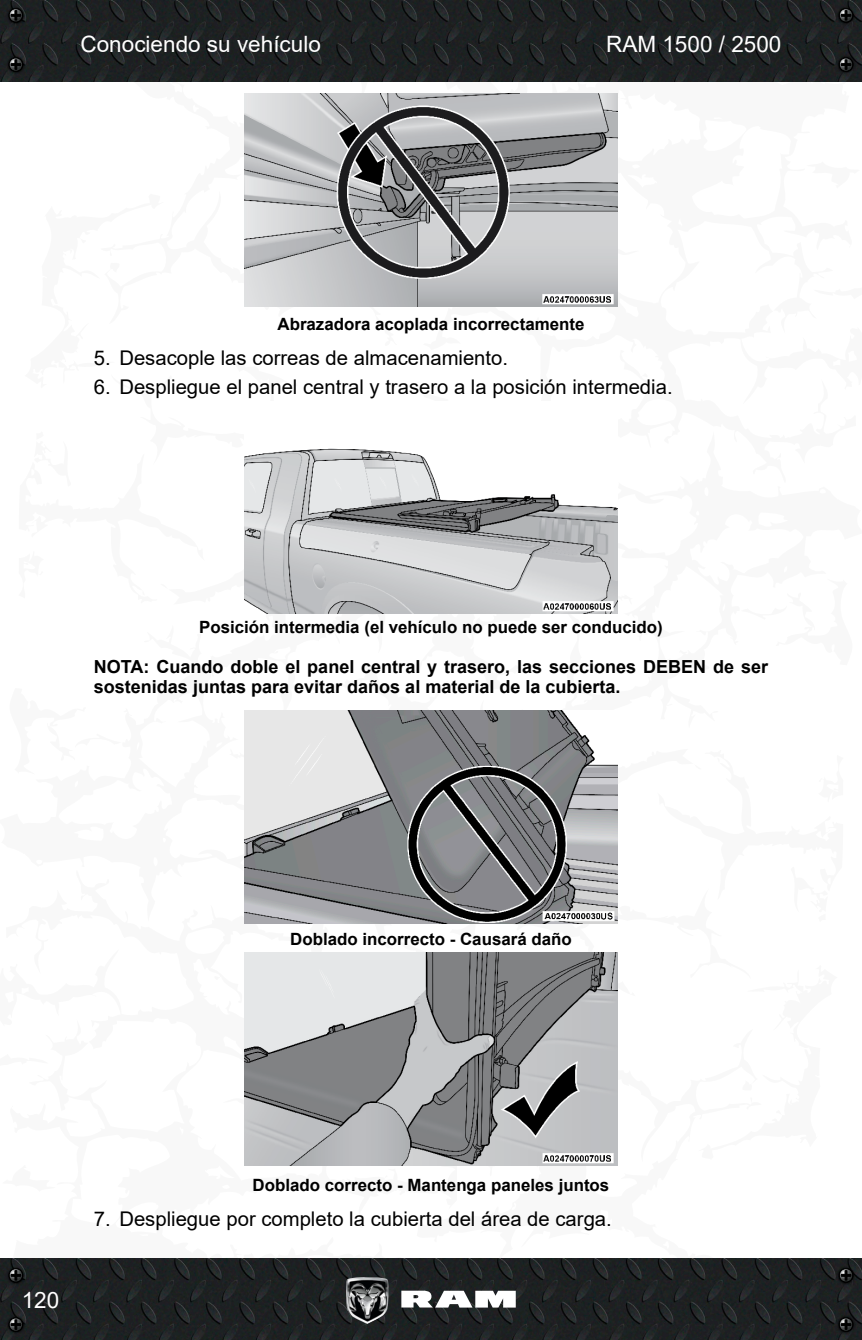
<style>
.page{position:relative;width:862px;height:1340px;background:#fff}
.page>*{position:absolute;margin:0;border:0;box-sizing:border-box;transform-origin:0 0}
.t1{font:22.5px "Arial";color:#fff}
._5_Números{font:20.25px "Arial";color:#000}
._6_NOTA{font:700 18px/20.2px "Arial";color:#000}
._7_Pie_de_fot{font:700 16.88px "Arial";color:#000}
</style>
<div class="page">
<svg style="left:861px;top:39px;width:1px;height:1259px"></svg>
<img style="left:0;top:0;width:861px;height:81px">
<img style="left:0;top:1258px;width:861px;height:81px">
<svg style="left:401px;top:1290px;width:114px;height:17px"></svg>
<img style="left:346px;top:1276px;width:42px;height:47px">
<img style="left:5px;top:4px;width:22px;height:22px">
<svg style="left:8px;top:8px;width:16px;height:15px"></svg>
<img style="left:5px;top:1264px;width:22px;height:22px">
<svg style="left:8px;top:1267px;width:16px;height:15px"></svg>
<img style="left:834px;top:4px;width:22px;height:22px">
<svg style="left:837px;top:8px;width:16px;height:15px"></svg>
<img style="left:834px;top:1264px;width:22px;height:22px">
<svg style="left:837px;top:1267px;width:16px;height:15px"></svg>
<img style="left:5px;top:53px;width:22px;height:23px">
<svg style="left:8px;top:57px;width:16px;height:15px"></svg>
<img style="left:5px;top:1313px;width:22px;height:22px">
<svg style="left:8px;top:1316px;width:16px;height:15px"></svg>
<img style="left:834px;top:53px;width:22px;height:23px">
<svg style="left:837px;top:57px;width:16px;height:15px"></svg>
<img style="left:834px;top:1313px;width:22px;height:22px">
<svg style="left:837px;top:1316px;width:16px;height:15px"></svg>
<img style="left:244px;top:94px;width:373px;height:213px">
<img style="left:244px;top:448px;width:373px;height:166px">
<img style="left:244px;top:710px;width:373px;height:213px">
<img style="left:244px;top:952px;width:373px;height:213px">
<h1 class="t1" style="left:80px;top:29px;width:242px">Conociendo su vehículo</h1>
<h1 class="t1" style="left:605px;top:29px;width:177px">RAM 1500 / 2500</h1>
<p class="_7_Pie_de_fot" style="left:277px;top:312px;width:308px">Abrazadora acoplada incorrectamente</p>
<p class="_5_Números" style="left:94px;top:344px;width:415px">5. Desacople las correas de almacenamiento.</p>
<p class="_5_Números" style="left:94px;top:373px;width:580px">6. Despliegue el panel central y trasero a la posición intermedia.</p>
<p class="_7_Pie_de_fot" style="left:199px;top:615px;width:465px">Posición intermedia (el vehículo no puede ser conducido)</p>
<p class="_6_NOTA" style="left:94px;top:656px;width:675px">NOTA: Cuando doble el panel central y trasero, las secciones DEBEN de ser sostenidas juntas para evitar daños al material de la cubierta.</p>
<p class="_7_Pie_de_fot" style="left:290px;top:927px;width:283px">Doblado incorrecto - Causará daño</p>
<h1 class="t1" style="left:22px;top:1284px;width:39px">120</h1>
<p class="_7_Pie_de_fot" style="left:252px;top:1173px;width:358px">Doblado correcto - Mantenga paneles juntos</p>
<p class="_5_Números" style="left:94px;top:1205px;width:519px">7. Despliegue por completo la cubierta del área de carga.</p>
</div>
